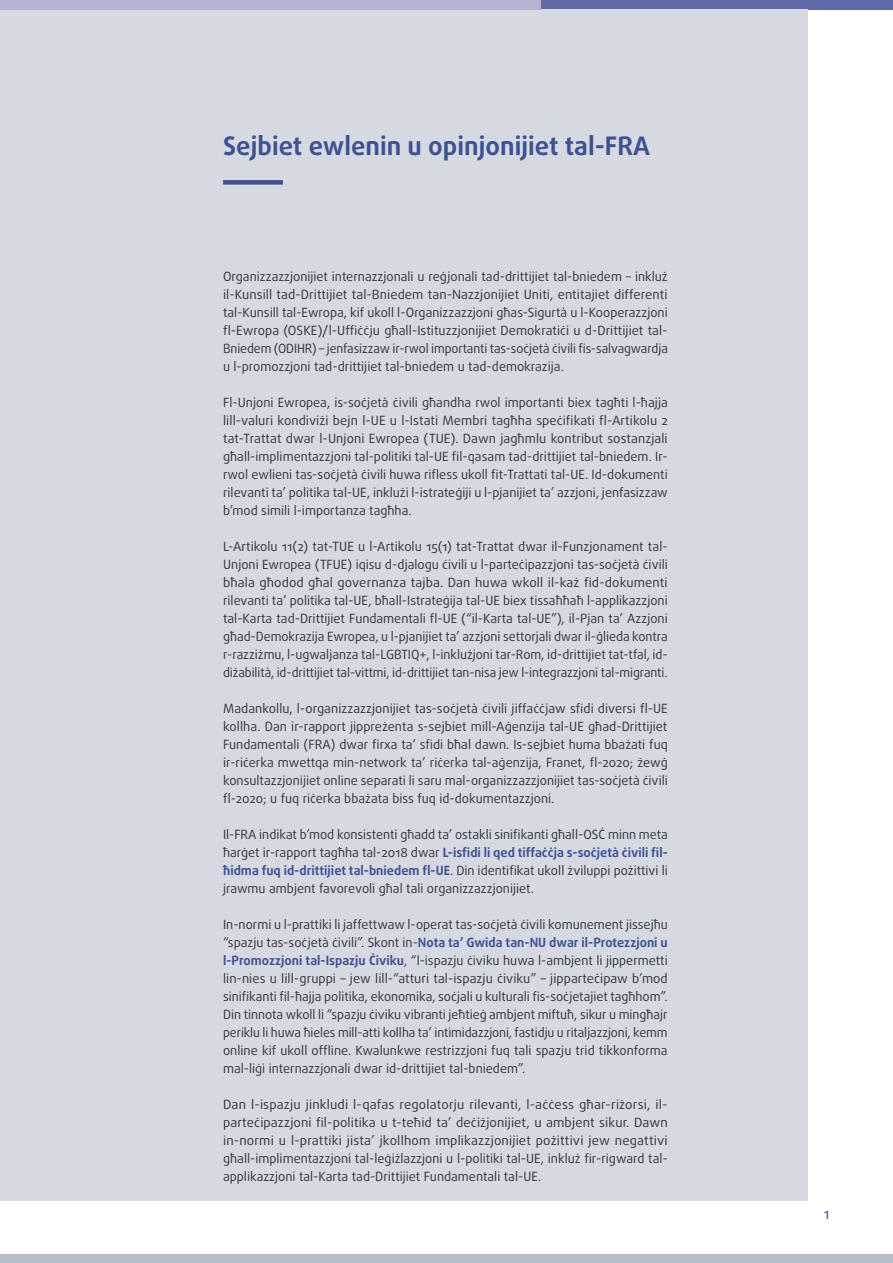
<style>
.page{position:relative;width:893px;height:1263px;background:#fff}
.page>*{position:absolute;margin:0;border:0;box-sizing:border-box;transform-origin:0 0}
.key_findings_title{font:700 25.5px "Daxline Pro";color:#3e5293}
.body_text{font:12.75px/18px "Daxline Pro";color:#2f383f;text-align:justify}
.t1{font:500 11.25px "Daxline Pro";color:#3e5293}
.s1{font-weight:700;color:#3e5293}
</style>
<div class="page">
<div style="left:540px;top:0;width:353px;height:10px;background:#616ba5"></div>
<div style="left:0;top:9px;width:808px;height:1192px;background:#d7d9e2"></div>
<div style="left:0;top:0;width:540px;height:10px;background:#b3b3d4"></div>
<div style="left:0;top:1254px;width:893px;height:9px;background:#b6bbca"></div>
<div style="left:223px;top:180px;width:60px;height:5px;background:#3e5293"></div>
<h1 class="key_findings_title" style="left:223px;top:128px;width:428px">Sejbiet ewlenin u opinjonijiet tal-FRA</h1>
<p class="body_text" style="left:223px;top:267px;width:446px">Organizzazzjonijiet internazzjonali u reġjonali tad-drittijiet tal-bniedem – inkluż il-Kunsill tad-Drittijiet tal-Bniedem tan-Nazzjonijiet Uniti, entitajiet differenti tal-Kunsill tal-Ewropa, kif ukoll l-Organizzazzjoni għas-Sigurtà u l-Kooperazzjoni fl-Ewropa (OSKE)/l-Uffiċċju għall-Istituzzjonijiet Demokratiċi u d-Drittijiet tal-Bniedem (ODIHR) – jenfasizzaw ir-rwol importanti tas-soċjetà ċivili fis-salvagwardja u l-promozzjoni tad-drittijiet tal-bniedem u tad-demokrazija.</p>
<p class="body_text" style="left:223px;top:393px;width:446px">Fl-Unjoni Ewropea, is-soċjetà ċivili għandha rwol importanti biex tagħti l-ħajja lill-valuri kondiviżi bejn l-UE u l-Istati Membri tagħha speċifikati fl-Artikolu 2 tat-Trattat dwar l-Unjoni Ewropea (TUE). Dawn jagħmlu kontribut sostanzjali għall-implimentazzjoni tal-politiki tal-UE fil-qasam tad-drittijiet tal-bniedem. Ir&shy;rwol ewlieni tas-soċjetà ċivili huwa rifless ukoll fit-Trattati tal-UE. Id-dokumenti rilevanti ta’ politika tal-UE, inklużi l-istrateġiji u l-pjanijiet ta’ azzjoni, jenfasizzaw b’mod simili l-importanza tagħha.</p>
<p class="body_text" style="left:223px;top:537px;width:446px">L-Artikolu 11(2) tat-TUE u l-Artikolu 15(1) tat-Trattat dwar il-Funzjonament tal-Unjoni Ewropea (TFUE) iqisu d-djalogu ċivili u l-parteċipazzjoni tas-soċjetà ċivili bħala għodod għal governanza tajba. Dan huwa wkoll il-każ fid-dokumenti rilevanti ta’ politika tal-UE, bħall-Istrateġija tal-UE biex tissaħħaħ l-applikazzjoni tal-Karta tad-Drittijiet Fundamentali fl-UE (“il-Karta tal-UE”), il-Pjan ta’ Azzjoni għad-Demokrazija Ewropea, u l-pjanijiet ta’ azzjoni settorjali dwar il-ġlieda kontra r-razziżmu, l-ugwaljanza tal-LGBTIQ+, l-inklużjoni tar-Rom, id-drittijiet tat-tfal, id&shy;diżabilità, id-drittijiet tal-vittmi, id-drittijiet tan-nisa jew l-integrazzjoni tal-migranti.</p>
<p class="body_text" style="left:223px;top:699px;width:446px">Madankollu, l-organizzazzjonijiet tas-soċjetà ċivili jiffaċċjaw sfidi diversi fl-UE kollha. Dan ir-rapport jippreżenta s-sejbiet mill-Aġenzija tal-UE għad-Drittijiet Fundamentali (FRA) dwar firxa ta’ sfidi bħal dawn. Is-sejbiet huma bbażati fuq ir-riċerka mwettqa min-network ta’ riċerka tal-aġenzija, Franet, fl-2020; żewġ konsultazzjonijiet online separati li saru mal-organizzazzjonijiet tas-soċjetà ċivili fl-2020; u fuq riċerka bbażata biss fuq id-dokumentazzjoni.</p>
<p class="body_text" style="left:223px;top:825px;width:446px">Il-FRA indikat b’mod konsistenti għadd ta’ ostakli sinifikanti għall-OSĊ minn meta ħarġet ir-rapport tagħha tal-2018 dwar <span class="s1">L-isfidi li qed tiffaċċja s-soċjetà ċivili fil&shy;ħidma fuq id-drittijiet tal-bniedem fl-UE</span>. Din identifikat ukoll żviluppi pożittivi li jrawmu ambjent favorevoli għal tali organizzazzjonijiet.</p>
<p class="body_text" style="left:223px;top:915px;width:446px">In-normi u l-prattiki li jaffettwaw l-operat tas-soċjetà ċivili komunement jissejħu “spazju tas-soċjetà ċivili”. Skont in-<span class="s1">Nota ta’ Gwida tan-NU dwar il-Protezzjoni u l-Promozzjoni tal-Ispazju Ċiviku</span>, “l-ispazju ċiviku huwa l-ambjent li jippermetti lin-nies u lill-gruppi – jew lill-“atturi tal-ispazju ċiviku” – jipparteċipaw b’mod sinifikanti fil-ħajja politika, ekonomika, soċjali u kulturali fis-soċjetajiet tagħhom”.<br>Din tinnota wkoll li “spazju ċiviku vibranti jeħtieġ ambjent miftuħ, sikur u mingħajr periklu li huwa ħieles mill-atti kollha ta’ intimidazzjoni, fastidju u ritaljazzjoni, kemm online kif ukoll offline. Kwalunkwe restrizzjoni fuq tali spazju trid tikkonforma mal-liġi internazzjonali dwar id-drittijiet tal-bniedem”.</p>
<p class="body_text" style="left:223px;top:1095px;width:446px">Dan l-ispazju jinkludi l-qafas regolatorju rilevanti, l-aċċess għar-riżorsi, il&shy;parteċipazzjoni fil-politika u t-teħid ta’ deċiżjonijiet, u ambjent sikur. Dawn in-normi u l-prattiki jista’ jkollhom implikazzjonijiet pożittivi jew negattivi għall-implimentazzjoni tal-leġiżlazzjoni u l-politiki tal-UE, inkluż fir-rigward tal&shy;applikazzjoni tal-Karta tad-Drittijiet Fundamentali tal-UE.</p>
<p class="t1" style="left:824px;top:1207px;width:6px">1</p>
</div>
